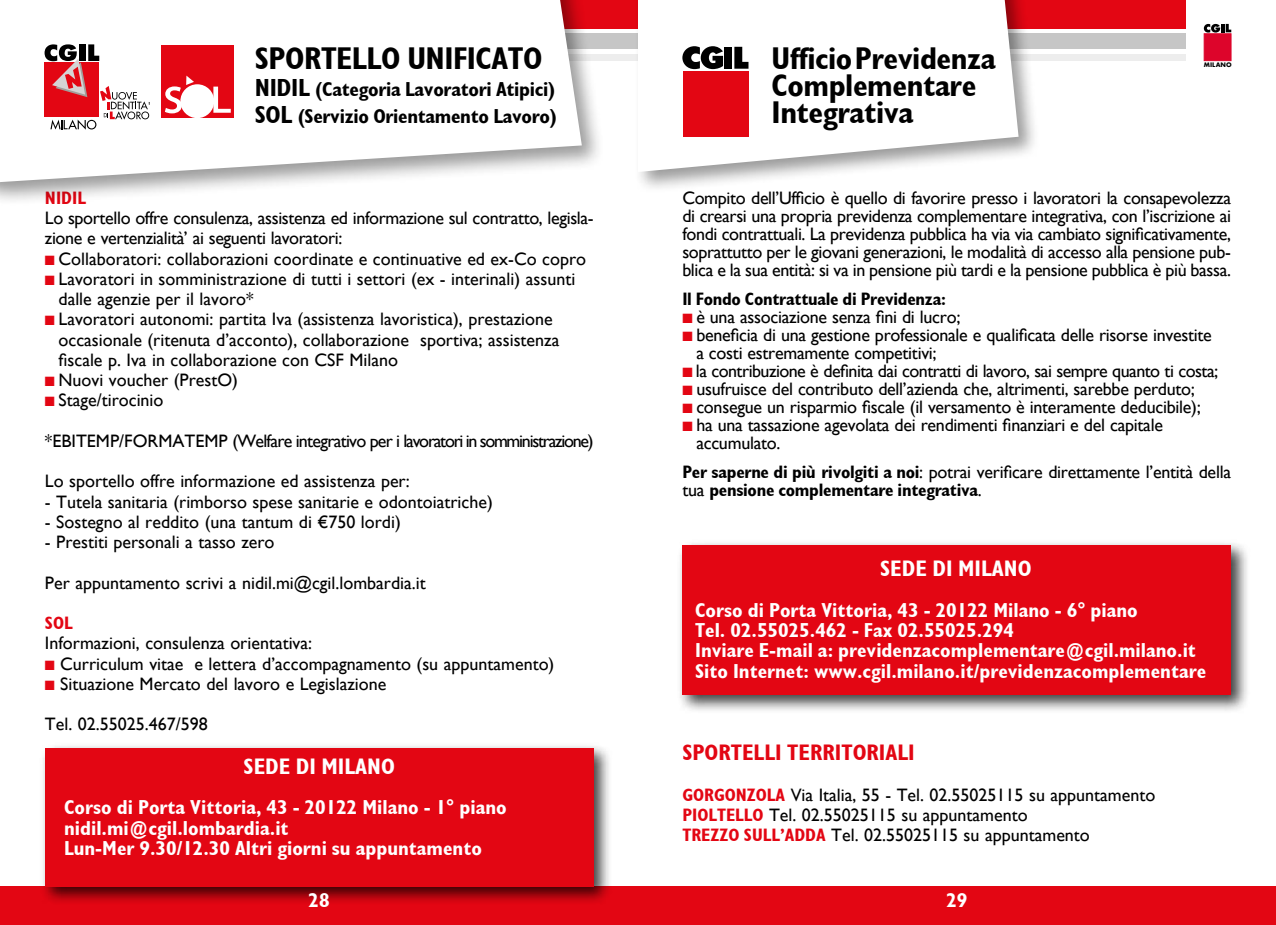
<style>
.page{position:relative;width:1276px;height:925px;background:#fff}
.page>*{position:absolute;margin:0;border:0;box-sizing:border-box;transform-origin:0 0}
.t1{font:700 condensed 31.5px/27px "Gill Sans";letter-spacing:-.015em;color:#000}
.t2{font:700 condensed 22.5px "Gill Sans";color:#fff}
.t3{font:700 condensed 22.5px "Gill Sans";color:#e30613}
.t4{font:700 condensed 20.25px/20.2px "Gill Sans";color:#fff}
.t5{font:700 condensed 20.25px/27px "Gill Sans";letter-spacing:-.015em;color:#000}
.t6{font:18px/18px "Gill Sans";color:#000}
.t7{font:700 condensed 18px/18px "Gill Sans";letter-spacing:-.015em;color:#000}
.t8{font:18px/20.2px "Gill Sans";letter-spacing:-.02em;color:#000}
.t9{font:18px "Gill Sans";letter-spacing:-.04em;color:#000}
.t10{font:18px "Gill Sans";letter-spacing:-.03em;color:#000}
.t11{font:700 condensed 18px "Gill Sans";color:#e30613}
.t12{font:700 6.08px "Futura";color:#000}
.s1{font-size:24.75px}
.s2{color:#e30613}
.s3{font-weight:400;font-stretch:normal}
.s4{font-weight:700;font-stretch:condensed;color:#e30613}
</style>
<div class="page">
<div style="left:0;top:887px;width:1276px;height:38px;background:#e30613"></div>
<div style="left:39px;top:742px;width:574px;height:164px;background:#000;opacity:.75"></div>
<div style="left:45px;top:748px;width:548px;height:139px;background:#e30613"></div>
<div style="left:0;top:0;width:638px;height:29px;background:#e30613"></div>
<div style="left:0;top:54px;width:638px;height:7px;background:#ededed"></div>
<div style="left:0;top:33px;width:638px;height:16px;background:#c6c6c6"></div>
<div style="left:0;top:0;width:606px;height:207px;background:#000;opacity:.4"></div>
<svg style="left:0;top:0;width:582px;height:182px"></svg>
<div style="left:43px;top:41px;width:110px;height:93px;background:#fff"></div>
<svg style="left:45px;top:44px;width:105px;height:86px"></svg>
<div style="left:161px;top:45px;width:73px;height:72px;background:#e30613"></div>
<svg style="left:213px;top:87px;width:18px;height:26px"></svg>
<div style="left:180px;top:84px;width:34px;height:34px;background:#fff;border-radius:50%"></div>
<svg style="left:165px;top:76px;width:29px;height:37px"></svg>
<div style="left:638px;top:0;width:638px;height:29px;background:#e30613"></div>
<div style="left:638px;top:54px;width:638px;height:7px;background:#ededed"></div>
<div style="left:638px;top:33px;width:638px;height:16px;background:#c6c6c6"></div>
<div style="left:633px;top:0;width:407px;height:194px;background:#000;opacity:.4"></div>
<svg style="left:638px;top:0;width:380px;height:172px"></svg>
<div style="left:683px;top:71px;width:65px;height:66px;background:#e30613"></div>
<div style="left:724px;top:47px;width:8px;height:22px;background:#000"></div>
<svg style="left:734px;top:47px;width:14px;height:22px"></svg>
<svg style="left:682px;top:46px;width:41px;height:23px"></svg>
<div style="left:677px;top:539px;width:573px;height:175px;background:#000;opacity:.75"></div>
<div style="left:682px;top:545px;width:549px;height:150px;background:#e30613"></div>
<div style="left:1186px;top:0;width:90px;height:82px;background:#fff"></div>
<div style="left:1203px;top:33px;width:28px;height:28px;background:#dd052b;border:1px solid #dd052b"></div>
<svg style="left:1203px;top:24px;width:28px;height:9px"></svg>
<h1 class="t1" style="left:255px;top:44px;width:289px">SPORTELLO UNIFICATO</h1>
<p class="t5" style="left:255px;top:75px;width:303px"><span class="s1">NIDIL</span> (Categoria Lavoratori Atipici)<br><span class="s1">SOL</span> (Servizio Orientamento Lavoro)</p>
<p class="t11" style="left:45px;top:187px;width:43px">NIDIL</p>
<p class="t8" style="left:45px;top:208px;width:550px">Lo sportello offre consulenza, assistenza ed informazione sul contratto, legisla&shy;zione e vertenzialità’ ai seguenti lavoratori:</p>
<p class="t6" style="left:45px;top:249px;width:543px"><span class="s2">■</span> Collaboratori: collaborazioni coordinate e continuative ed ex-Co copro</p>
<p class="t6" style="left:58px;top:268px;width:518px;line-height:20.2px;text-indent:-14px"><span class="s2">■</span> Lavoratori in somministrazione di tutti i settori (ex - interinali) assunti dalle agenzie per il lavoro*</p>
<p class="t6" style="left:58px;top:309px;width:502px;line-height:20.2px;text-indent:-14px"><span class="s2">■</span> Lavoratori autonomi: partita Iva (assistenza lavoristica), prestazione occasionale (ritenuta d’acconto), collaborazione sportiva; assistenza fiscale p. Iva in collaborazione con CSF Milano</p>
<p class="t6" style="left:45px;top:371px;width:195px"><span class="s2">■</span> Nuovi voucher (PrestO)</p>
<p class="t6" style="left:45px;top:391px;width:120px"><span class="s2">■</span> Stage/tirocinio</p>
<p class="t9" style="left:45px;top:430px;width:550px">*EBITEMP/FORMATEMP (Welfare integrativo per i lavoratori in somministrazione)</p>
<p class="t6" style="left:45px;top:472px;width:366px">Lo sportello offre informazione ed assistenza per:</p>
<p class="t6" style="left:45px;top:492px;width:449px">- Tutela sanitaria (rimborso spese sanitarie e odontoiatriche)</p>
<p class="t6" style="left:45px;top:513px;width:357px">- Sostegno al reddito (una tantum di €750 lordi)</p>
<p class="t6" style="left:45px;top:533px;width:231px">- Prestiti personali a tasso zero</p>
<p class="t6" style="left:45px;top:573px;width:382px">Per appuntamento scrivi a nidil.mi@cgil.lombardia.it</p>
<p class="t11" style="left:45px;top:612px;width:29px">SOL</p>
<p class="t6" style="left:45px;top:634px;width:269px">Informazioni, consulenza orientativa:</p>
<p class="t6" style="left:45px;top:654px;width:511px"><span class="s2">■</span> Curriculum vitae e lettera d’accompagnamento (su appuntamento)</p>
<p class="t6" style="left:45px;top:675px;width:343px"><span class="s2">■</span> Situazione Mercato del lavoro e Legislazione</p>
<p class="t6" style="left:45px;top:715px;width:164px">Tel. 02.55025.467/598</p>
<p class="t2" style="left:244px;top:753px;width:153px">SEDE DI MILANO</p>
<p class="t4" style="left:64px;top:797px;width:444px">Corso di Porta Vittoria, 43 - 20122 Milano - 1° piano nidil.mi@cgil.lombardia.it<br>Lun-Mer 9.30/12.30 Altri giorni su appuntamento</p>
<p class="t4" style="left:308px;top:890px;width:23px">28</p>
<h1 class="t1" style="left:771px;top:44px;width:226px">Ufficio Previdenza<br>Complementare<br>Integrativa</h1>
<p class="t12" style="left:1203px;top:60px;width:29px">MILANO</p>
<p class="t6" style="left:682px;top:189px;width:550px;text-align:justify">Compito dell’Ufficio è quello di favorire presso i lavoratori la consapevolezza di crearsi una propria previdenza complementare integrativa, con l’iscrizione ai fondi contrattuali. La previdenza pubblica ha via via cambiato significativamente, soprattutto per le giovani generazioni, le modalità di accesso alla pensione pub&shy;blica e la sua entità: si va in pensione più tardi e la pensione pubblica è più bassa.</p>
<p class="t7" style="left:682px;top:290px;width:265px">Il Fondo Contrattuale di Previdenza:</p>
<p class="t6" style="left:682px;top:308px;width:280px"><span class="s2">■</span> è una associazione senza fini di lucro;</p>
<p class="t6" style="left:696px;top:326px;width:517px;text-indent:-14px"><span class="s2">■</span> beneficia di una gestione professionale e qualificata delle risorse investite a costi estremamente competitivi;</p>
<p class="t10" style="left:682px;top:360px;width:537px"><span class="s2">■</span> la contribuzione è definita dai contratti di lavoro, sai sempre quanto ti costa;</p>
<p class="t6" style="left:682px;top:380px;width:514px"><span class="s2">■</span> usufruisce del contributo dell’azienda che, altrimenti, sarebbe perduto;</p>
<p class="t6" style="left:682px;top:398px;width:520px"><span class="s2">■</span> consegue un risparmio fiscale (il versamento è interamente deducibile);</p>
<p class="t6" style="left:696px;top:416px;width:468px;text-indent:-14px"><span class="s2">■</span> ha una tassazione agevolata dei rendimenti finanziari e del capitale accumulato.</p>
<p class="t7" style="left:682px;top:463px;width:550px">Per saperne di più rivolgiti a noi<span class="s3">: potrai verificare direttamente l’entità della tua</span> pensione complementare integrativa<span class="s3">.</span></p>
<p class="t2" style="left:880px;top:555px;width:153px">SEDE DI MILANO</p>
<p class="t4" style="left:695px;top:600px;width:512px">Corso di Porta Vittoria, 43 - 20122 Milano - 6° piano<br>Tel. 02.55025.462 - Fax 02.55025.294<br>Inviare E-mail a: previdenzacomplementare@cgil.milano.it Sito Internet: www.cgil.milano.it/previdenzacomplementare</p>
<p class="t3" style="left:682px;top:739px;width:234px">SPORTELLI TERRITORIALI</p>
<p class="t6" style="left:682px;top:784px;width:474px;line-height:20.2px"><span class="s4">GORGONZOLA</span> Via Italia, 55 - Tel. 02.55025115 su appuntamento<br><span class="s4">PIOLTELLO</span> Tel. 02.55025115 su appuntamento<br><span class="s4">TREZZO SULL’ADDA</span> Tel. 02.55025115 su appuntamento</p>
<p class="t4" style="left:946px;top:890px;width:23px">29</p>
</div>
